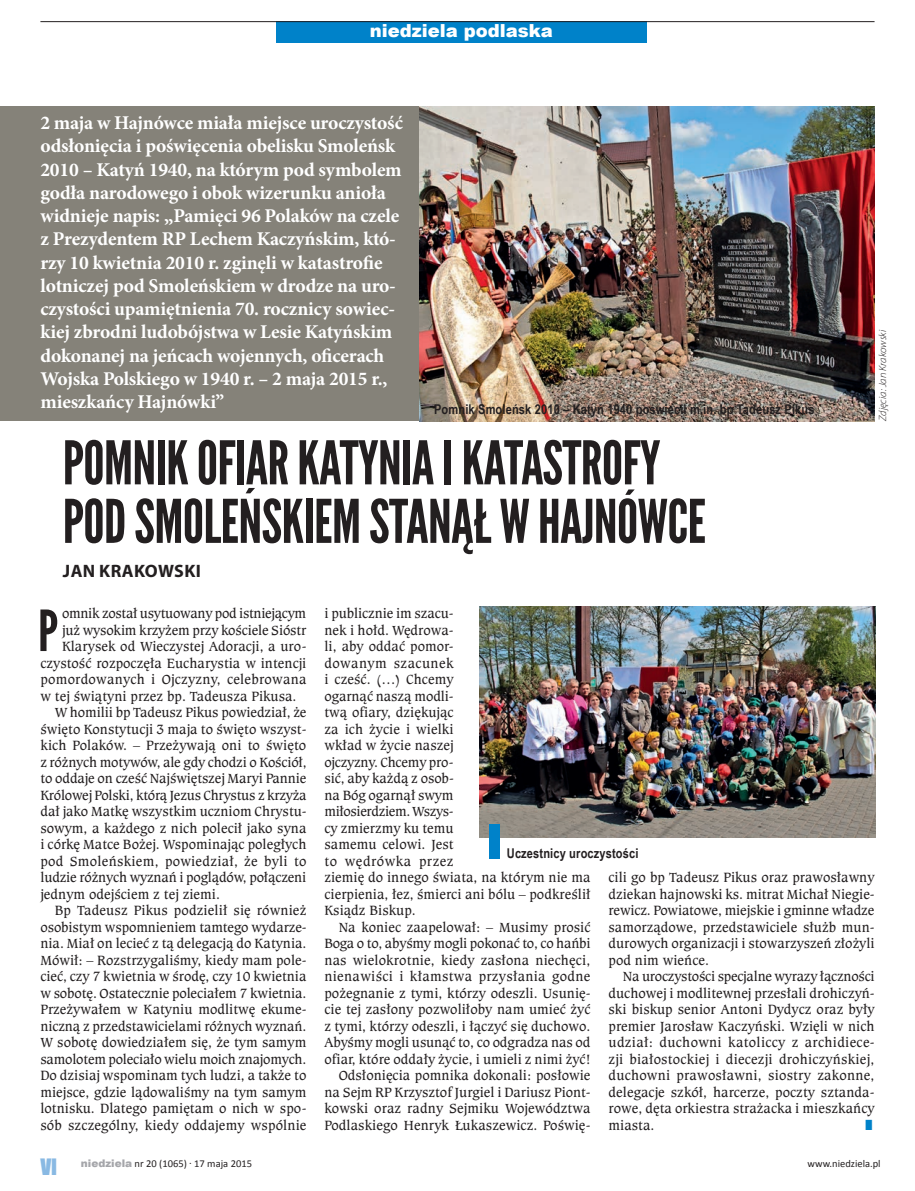
<style>
.page{position:relative;width:915px;height:1191px;background:#fff}
.page>*{position:absolute;margin:0;border:0;box-sizing:border-box;transform-origin:0 0}
.t1{font:60px/58.5px "League Gothic";letter-spacing:-.01em;color:#231f20}
.t2{font:56.55px "League Gothic";color:#231f20}
.t3{font:20.7px "Impact";color:#89b9e3}
.t4{font:700 19.5px/23.2px "Minion Pro";letter-spacing:-.01em;color:#fff}
.t5{font:900 18px "Arial";color:#fff}
.t6{font:700 18px "Myriad Pro";letter-spacing:.02em;color:#231f20}
.t7{font:14.1px/16.5px "Caxton Bk EU";color:#231f20;text-align:justify}
.t8{font:14.1px "Caxton Bk EU";letter-spacing:-.02em;color:#231f20}
.t9{font:900 14.1px "Arial";color:#0082c9;scale:2 1}
.t10{font:700 13.5px "Arial Narrow";letter-spacing:.01em;color:#231f20}
.t11{font:10.5px "Calibri";color:#231f20}
.t12{font:italic 300 10.5px "Myriad Pro";letter-spacing:.01em;color:#231f20}
.s1{font-family:"Arial";font-weight:900;color:#a5a6aa}
</style>
<div class="page">
<div style="left:0;top:106px;width:434px;height:315px;background:#858279"></div>
<img style="left:419px;top:106px;width:455px;height:316px">
<img style="left:479px;top:607px;width:396px;height:230px">
<div style="left:276px;top:21px;width:370px;height:22px;background:#0082c9"></div>
<hr style="left:40px;top:21px;width:834px;height:1px;background:#231f20">
<div style="left:489px;top:824px;width:11px;height:34px;background:#0082c9"></div>
<p class="t5" style="left:369px;top:18px;width:185px">niedziela podlaska</p>
<p class="t4" style="left:40px;top:111px;width:364px">2 maja w Hajnówce miała miejsce uroczystość odsłonięcia i poświęcenia obelisku Smoleńsk 2010 – Katyń 1940, na którym pod symbolem godła narodowego i obok wizerunku anioła widnieje napis: „Pamięci 96 Polaków na czele z Prezydentem RP Lechem Kaczyńskim, któ&shy;rzy 10 kwietnia 2010 r. zginęli w katastrofie lotniczej pod Smoleńskiem w drodze na uro&shy;czystości upamiętnienia 70. rocznicy sowiec&shy;kiej zbrodni ludobójstwa w Lesie Katyńskim dokonanej na jeńcach wojennych, oficerach Wojska Polskiego w 1940 r. – 2 maja 2015 r., mieszkańcy Hajnówki”</p>
<p class="t10" style="left:434px;top:399px;width:382px">Pomnik Smoleńsk 2010 – Katyń 1940 poświęcił m.in. bp Tadeusz Pikus</p>
<h1 class="t1" style="left:63px;top:434px;width:644px">POMNIKOFIAR KATYNIA IKATASTROFY<br>POD SMOLEŃSKIEM STANĄŁ W HAJNÓWCE</h1>
<p class="t6" style="left:63px;top:559px;width:139px">JAN KRAKOWSKI</p>
<p class="t12" style="left:876px;top:421px;width:93px;rotate:-90deg">Zdjęcia: Jan Krakowski</p>
<h2 class="t2" style="left:38px;top:597px;width:21px">P</h2>
<p class="t8" style="left:62px;top:604px;width:246px">omnik został usytuowany pod istniejącym</p>
<p class="t7" style="left:62px;top:621px;width:246px">już wysokim krzyżem przy kościele Sióstr</p>
<p class="t7" style="left:62px;top:638px;width:246px">Klarysek od Wieczystej Adoracji, a uro-</p>
<p class="t7" style="left:40px;top:654px;width:267px">czystość rozpoczęła Eucharystia w intencji</p>
<p class="t7" style="left:40px;top:671px;width:267px">pomordowanych i Ojczyzny, celebrowana</p>
<p class="t7" style="left:40px;top:687px;width:257px">w tej świątyni przez bp. Tadeusza Pikusa.</p>
<p class="t7" style="left:55px;top:704px;width:253px">W homilii bp Tadeusz Pikus powiedział, że</p>
<p class="t7" style="left:40px;top:720px;width:267px">święto Konstytucji 3 maja to święto wszyst-</p>
<p class="t7" style="left:40px;top:737px;width:267px">kich Polaków. – Przeżywają oni to święto</p>
<p class="t7" style="left:40px;top:753px;width:267px">z różnych motywów, ale gdy chodzi o Kościół,</p>
<p class="t7" style="left:40px;top:770px;width:267px">to oddaje on cześć Najświętszej Maryi Pannie</p>
<p class="t8" style="left:40px;top:786px;width:267px">Królowej Polski, którą Jezus Chrystus z krzyża</p>
<p class="t7" style="left:40px;top:803px;width:267px">dał jako Matkę wszystkim uczniom Chrystu-</p>
<p class="t7" style="left:40px;top:819px;width:267px">sowym, a każdego z nich polecił jako syna</p>
<p class="t7" style="left:40px;top:836px;width:267px">i córkę Matce Bożej. Wspominając poległych</p>
<p class="t7" style="left:40px;top:852px;width:267px">pod Smoleńskiem, powiedział, że byli to</p>
<p class="t7" style="left:40px;top:869px;width:267px">ludzie różnych wyznań i poglądów, połączeni</p>
<p class="t7" style="left:40px;top:885px;width:181px">jednym odejściem z tej ziemi.</p>
<p class="t7" style="left:55px;top:902px;width:253px">Bp Tadeusz Pikus podzielił się również</p>
<p class="t7" style="left:40px;top:918px;width:267px">osobistym wspomnieniem tamtego wydarze-</p>
<p class="t7" style="left:40px;top:935px;width:267px">nia. Miał on lecieć z tą delegacją do Katynia.</p>
<p class="t7" style="left:40px;top:951px;width:267px">Mówił: – Rozstrzygaliśmy, kiedy mam pole-</p>
<p class="t7" style="left:40px;top:968px;width:267px">cieć, czy 7 kwietnia w środę, czy 10 kwietnia</p>
<p class="t7" style="left:40px;top:984px;width:267px">w sobotę. Ostatecznie poleciałem 7 kwietnia.</p>
<p class="t7" style="left:40px;top:1001px;width:267px">Przeżywałem w Katyniu modlitwę ekume-</p>
<p class="t7" style="left:40px;top:1017px;width:267px">niczną z przedstawicielami różnych wyznań.</p>
<p class="t7" style="left:40px;top:1034px;width:267px">W sobotę dowiedziałem się, że tym samym</p>
<p class="t7" style="left:40px;top:1050px;width:267px">samolotem poleciało wielu moich znajomych.</p>
<p class="t7" style="left:40px;top:1067px;width:267px">Do dzisiaj wspominam tych ludzi, a także to</p>
<p class="t7" style="left:40px;top:1083px;width:267px">miejsce, gdzie lądowaliśmy na tym samym</p>
<p class="t7" style="left:40px;top:1100px;width:267px">lotnisku. Dlatego pamiętam o nich w spo-</p>
<p class="t7" style="left:40px;top:1116px;width:267px">sób szczególny, kiedy oddajemy wspólnie</p>
<p class="t7" style="left:324px;top:605px;width:267px;text-align:left">i publicznie im szacu-<br>nek i hołd. Wędrowa-<br>li, aby oddać pomor-<br>dowanym szacunek<br>i cześć. (…) Chcemy<br>ogarnąć naszą modli-<br>twą ofiary, dziękując<br>za ich życie i wielki<br>wkład w życie naszej<br>ojczyzny. Chcemy pro-<br>sić, aby każdą z osob-<br>na Bóg ogarnął swym<br>miłosierdziem. Wszys-<br>cy zmierzmy ku temu<br>samemu celowi. Jest<br>to wędrówka przez<br>ziemię do innego świata, na którym nie ma cierpienia, łez, śmierci ani bólu – podkreślił<br>Ksiądz Biskup.</p>
<p class="t7" style="left:324px;top:918px;width:267px;text-align:right">Na koniec zaapelował: – Musimy prosić Boga o to, abyśmy mogli pokonać to, co hańbi nas wielokrotnie, kiedy zasłona niechęci, nienawiści i kłamstwa przysłania godne pożegnanie z tymi, którzy odeszli. Usunię&shy;cie tej zasłony pozwoliłoby nam umieć żyć z tymi, którzy odeszli, i łączyć się duchowo.<br>Abyśmy mogli usunąć to, co odgradza nas od ofiar, które oddały życie, i umieli z nimi żyć!<br>Odsłonięcia pomnika dokonali: posłowie na Sejm RP Krzysztof Jurgiel i Dariusz Piont&shy;kowski oraz radny Sejmiku Województwa Podlaskiego Henryk Łukaszewicz. Poświę-</p>
<p class="t10" style="left:506px;top:842px;width:133px">Uczestnicy uroczystości</p>
<p class="t7" style="left:608px;top:869px;width:267px">cili go bp Tadeusz Pikus oraz prawosławny dziekan hajnowski ks. mitrat Michał Niegie&shy;rewicz. Powiatowe, miejskie i gminne władze samorządowe, przedstawiciele służb mun&shy;durowych organizacji i stowarzyszeń złożyli pod nim wieńce.</p>
<p class="t7" style="left:608px;top:968px;width:267px;text-indent:14px">Na uroczystości specjalne wyrazy łączności duchowej i modlitewnej przesłali drohiczyń&shy;ski biskup senior Antoni Dydycz oraz były premier Jarosław Kaczyński. Wzięli w nich udział: duchowni katoliccy z archidiece&shy;zji białostockiej i diecezji drohiczyńskiej, duchowni prawosławni, siostry zakonne, delegacje szkół, harcerze, poczty sztanda&shy;rowe, dęta orkiestra strażacka i mieszkańcy miasta.</p>
<p class="t9" style="left:863px;top:1114px;width:7px">I</p>
<h3 class="t3" style="left:40px;top:1150px;width:18px">VI</h3>
<p class="t11" style="left:81px;top:1156px;width:172px"><span class="s1">niedziela</span> nr 20 (1065) . 17 maja 2015</p>
<p class="t11" style="left:807px;top:1156px;width:75px">www.niedziela.pl</p>
</div>
